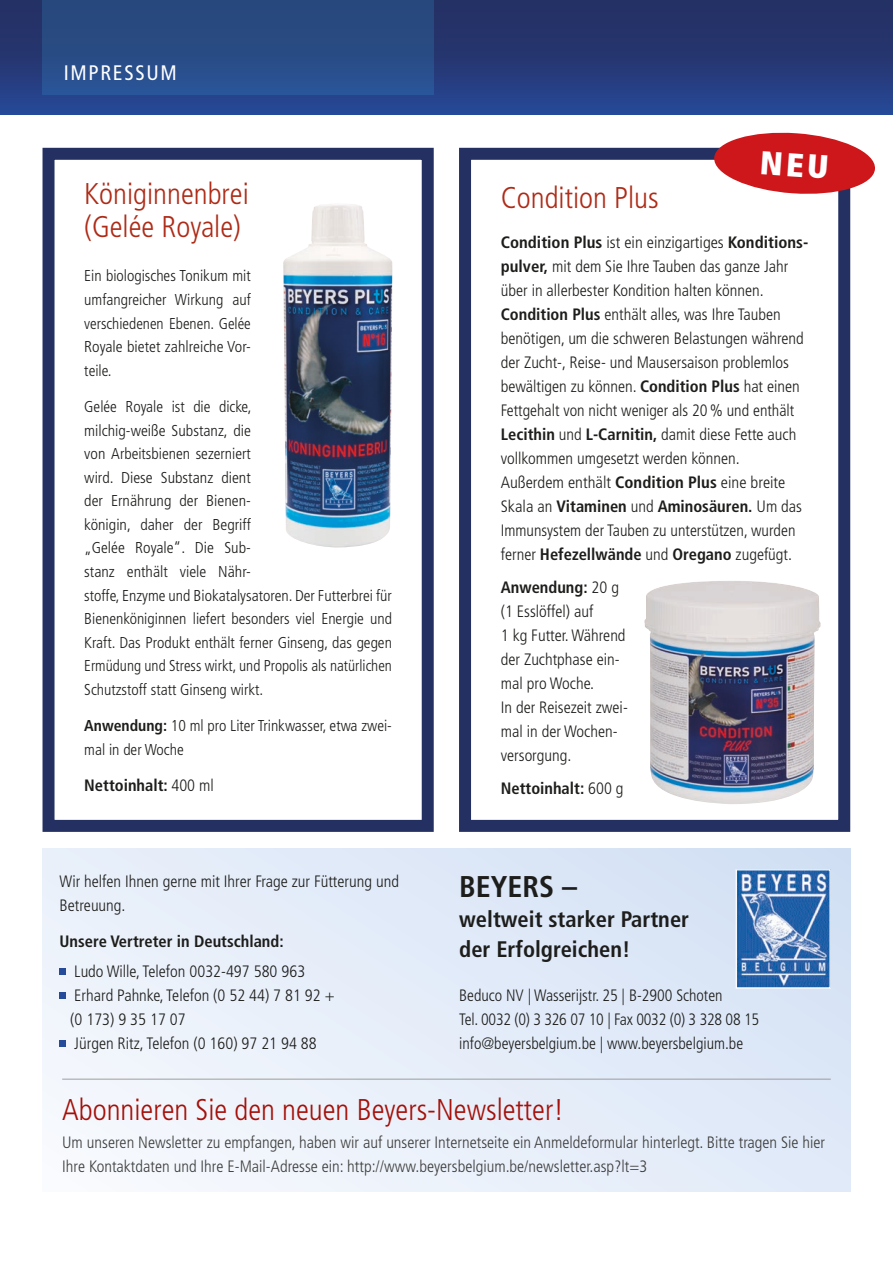
<style>
.page{position:relative;width:893px;height:1263px;background:#fff}
.page>*{position:absolute;margin:0;border:0;box-sizing:border-box;transform-origin:0 0}
.t1{font:300 condensed 30px/33px "Frutiger";color:#ae2b17}
.t2{font:300 condensed 30px "Frutiger LT Std";color:#a51009}
.t3{font:700 condensed 30px "Frutiger LT Std";color:#1d1d1b}
.t4{font:700 condensed 22.5px/30px "Frutiger LT Std";color:#1d1d1b}
.t5{font:condensed 21px "Frutiger LT Std";letter-spacing:.08em;color:#fff}
.t6{font:300 condensed 16.5px/24px "Frutiger LT Std";color:#1d1d1b}
.t7{font:300 condensed 16.5px/24px "Frutiger LT Std";color:#3d3d3c}
.t8{font:700 condensed 16.5px "Frutiger LT Std";color:#1d1d1b}
.t9{font:700 condensed 16.5px "Frutiger";color:#1d1d1b}
.t10{font:300 condensed 15.75px/23.5px "Frutiger LT Std";color:#1d1d1b}
.s1{font-weight:700}
.s2{font-weight:300}
</style>
<div class="page">
<div style="left:0;top:0;width:893px;height:115px;background:linear-gradient(to bottom,#252c5c,#264591)"></div>
<div style="left:43px;top:0;width:391px;height:95px;background:linear-gradient(to bottom,#274678,#2a5395)"></div>
<div style="left:43px;top:849px;width:807px;height:343px;background:linear-gradient(to right,#f1f5fc,#d9e5f6)"></div>
<div style="left:60px;top:968px;width:6px;height:7px;background:#254a9a"></div>
<div style="left:60px;top:992px;width:6px;height:7px;background:#254a9a"></div>
<div style="left:60px;top:1040px;width:6px;height:7px;background:#254a9a"></div>
<hr style="left:62px;top:1079px;width:769px;height:1px;background:#9d9d9d">
<img style="left:738px;top:871px;width:91px;height:115px">
<div style="left:736px;top:869px;width:95px;height:119px;border:1px solid #fff"></div>
<div style="left:43px;top:148px;width:391px;height:684px;border:12px solid #243062"></div>
<img style="left:283px;top:204px;width:109px;height:344px">
<div style="left:459px;top:148px;width:391px;height:684px;border:12px solid #243062"></div>
<img style="left:644px;top:581px;width:177px;height:223px">
<svg style="left:713px;top:132px;width:162px;height:64px"></svg>
<p class="t5" style="left:64px;top:60px;width:111px">IM PRESSUM</p>
<h1 class="t1" style="left:84px;top:177px;width:166px">Königinnenbrei (Gelée Royale)</h1>
<p class="t10" style="left:84px;top:264px;width:168px;text-align:justify">Ein biologisches Tonikum mit umfangreicher Wirkung auf verschiedenen Ebenen. Gelée Royale bietet zahlreiche Vor&shy;teile.</p>
<p class="t10" style="left:84px;top:395px;width:309px">Gelée Royale ist die dicke,<br>milchig-weiße Substanz, die<br>von Arbeitsbienen sezerniert<br>wird. Diese Substanz dient<br>der Ernährung der Bienen-<br>königin, daher der Begriff<br>„Gelée Royale“. Die Sub-<br>stanz enthält viele Nähr-<br>stoffe, Enzyme und Biokatalysatoren. Der Futterbrei für Bienenköniginnen liefert besonders viel Energie und Kraft. Das Produkt enthält ferner Ginseng, das gegen Ermüdung und Stress wirkt, und Propolis als natürlichen Schutzstoff statt Ginseng wirkt.</p>
<p class="t10" style="left:84px;top:714px;width:309px"><span class="s1">Anwendung:</span> 10 ml pro Liter Trinkwasser, etwa zwei&shy;mal in der Woche</p>
<p class="t9" style="left:84px;top:775px;width:131px">Nettoinhalt: <span class="s2">400 ml</span></p>
<p class="t6" style="left:60px;top:869px;width:341px">Wir helfen Ihnen gerne mit Ihrer Frage zur Fütterung und<br>Betreuung.</p>
<p class="t8" style="left:60px;top:931px;width:226px">Unsere Vertreter in Deutschland:</p>
<p class="t6" style="left:70px;top:959px;width:266px">Ludo Wille, Telefon 0032-497 580 963<br>Erhard Pahnke, Telefon (0 52 44) 7 81 92 + (0 173) 9 35 17 07<br>Jürgen Ritz, Telefon (0 160) 97 21 94 88</p>
<h1 class="t1" style="left:501px;top:181px;width:159px">Condition Plus</h1>
<p class="t6" style="left:501px;top:230px;width:309px"><span class="s1">Condition Plus</span> ist ein einzigartiges <span class="s1">Konditions&shy;pulver,</span> mit dem Sie Ihre Tauben das ganze Jahr über in allerbester Kondition halten können.<br><span class="s1">Condition Plus</span> enthält alles, was Ihre Tauben benötigen, um die schweren Belastungen während der Zucht-, Reise- und Mausersaison problemlos bewältigen zu können. <span class="s1">Condition Plus</span> hat einen Fettgehalt von nicht weniger als 20% und enthält <span class="s1">Lecithin</span> und <span class="s1">L-Carnitin,</span> damit diese Fette auch vollkommen umgesetzt werden können.<br>Außerdem enthält <span class="s1">Condition Plus</span> eine breite Skala an <span class="s1">Vitaminen</span> und <span class="s1">Aminosäuren.</span> Um das Immunsystem der Tauben zu unterstützen, wurden ferner <span class="s1">Hefezellwände</span> und <span class="s1">Oregano</span> zugefügt.</p>
<p class="t6" style="left:501px;top:575px;width:129px"><span class="s1">Anwendung:</span> 20 g (1 Esslöffel) auf<br>1 kg Futter. Während der Zuchtphase ein&shy;mal pro Woche.<br>In der Reisezeit zwei&shy;mal in der Wochen&shy;versorgung.</p>
<p class="t8" style="left:501px;top:779px;width:124px">Nettoinhalt: <span class="s2">600 g</span></p>
<h1 class="t3" style="left:459px;top:868px;width:119px">BEYERS –</h1>
<h2 class="t4" style="left:459px;top:904px;width:231px">weltweit starker Partner der Erfolgreichen!</h2>
<p class="t6" style="left:459px;top:984px;width:301px">Beduco NV | Wasserijstr. 25 | B-2900 Schoten<br>Tel. 0032 (0) 3 326 07 10 | Fax 0032 (0) 3 328 08 15 info@beyersbelgium.be | www.beyersbelgium.be</p>
<h1 class="t2" style="left:62px;top:1092px;width:503px">Abonnieren Sie den neuen Beyers-Newsletter!</h1>
<p class="t7" style="left:62px;top:1131px;width:764px">Um unseren Newsletter zu empfangen, haben wir auf unserer Internetseite ein Anmeldeformular hinterlegt. Bitte tragen Sie hier<br>Ihre Kontaktdaten und Ihre E-Mail-Adresse ein: http://www.beyersbelgium.be/newsletter.asp?lt=3</p>
</div>
